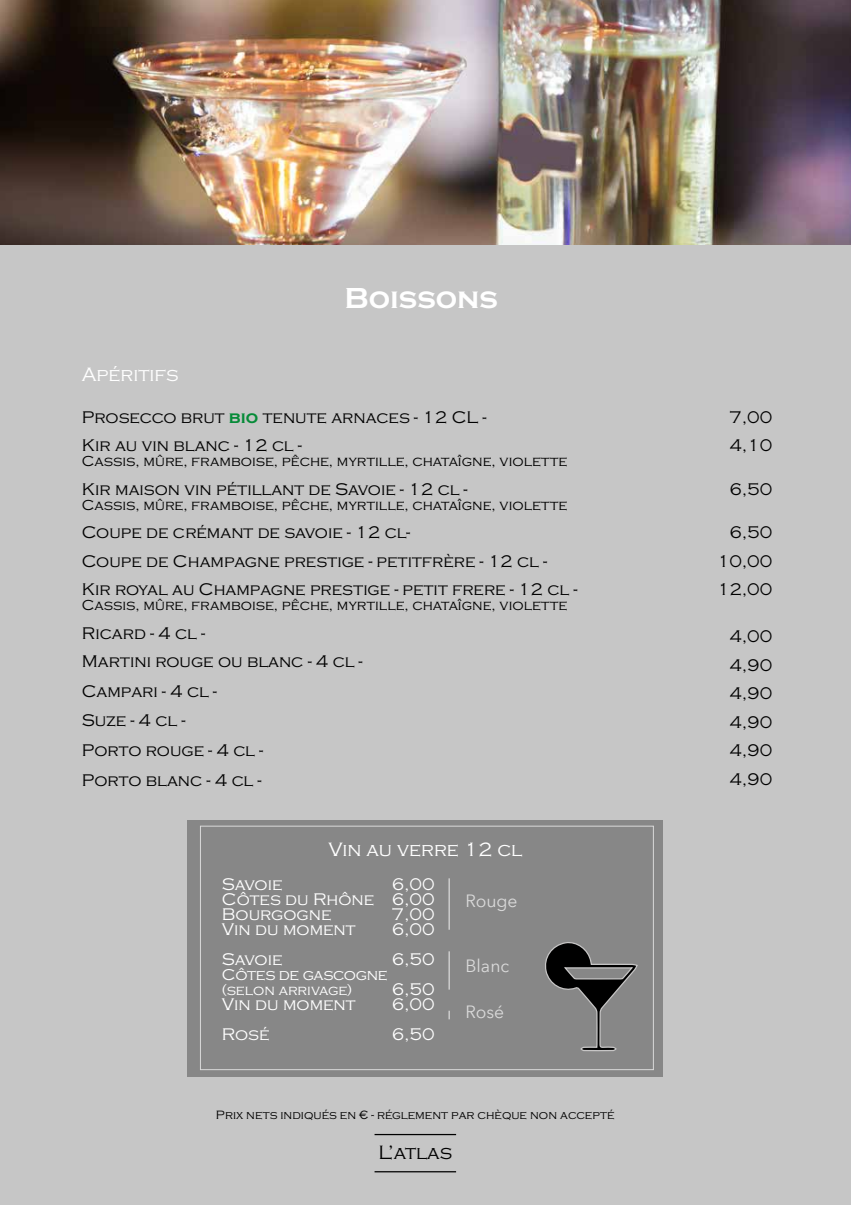
<style>
.page{position:relative;width:851px;height:1205px;background:#fff}
.page>*{position:absolute;margin:0;border:0;box-sizing:border-box;transform-origin:0 0}
.t1{font:700 30px "Copperplate";color:#fff}
.t2{font:300 20px "Copperplate";color:#fff}
.t3{font:300 20px "Copperplate";color:#000}
.t4{font:300 17.5px/28.5px "Copperplate";color:#000}
.t5{font:300 17.5px/15px "Copperplate";color:#fff}
.t6{font:17.5px "Avenir Next";color:#dadada}
.t7{font:300 16.25px "Copperplate";letter-spacing:-.02em;color:#fff}
.t8{font:300 15px "Copperplate";color:#000}
.t9{font:300 15px "Copperplate";color:#fff}
.t10{font:300 12.5px "Copperplate";color:#000}
.s1{font-weight:700;color:#068b38}
</style>
<div class="page">
<div style="left:0;top:0;width:850px;height:1205px;background:#c6c6c6"></div>
<img style="left:0;top:0;width:850px;height:244px">
<div style="left:188px;top:820px;width:475px;height:257px;background:#878787"></div>
<div style="left:200px;top:826px;width:453px;height:244px;border:1px solid #dadada"></div>
<hr style="left:448px;top:878px;width:1px;height:52px;background:#dadada">
<hr style="left:448px;top:951px;width:1px;height:38px;background:#dadada">
<hr style="left:374px;top:1134px;width:82px;height:1px;background:#000">
<hr style="left:374px;top:1171px;width:82px;height:1px;background:#000">
<svg style="left:541px;top:942px;width:98px;height:129px"></svg>
<h1 class="t1" style="left:344px;top:281px;width:155px">Boissons</h1>
<p class="t2" style="left:82px;top:363px;width:98px">Apéritifs</p>
<p class="t4" style="left:82px;top:403px;width:406px">Prosecco brut <span class="s1">bio</span> tenute arnaces - 12 CL -<br>Kir au vin blanc - 12 cl -</p>
<p class="t8" style="left:82px;top:453px;width:487px">Cassis, mûre, framboise, pêche, myrtille, chataîgne, violette</p>
<p class="t4" style="left:82px;top:475px;width:387px">Kir maison vin pétillant de Savoie - 12 cl -</p>
<p class="t8" style="left:82px;top:497px;width:487px">Cassis, mûre, framboise, pêche, myrtille, chataîgne, violette</p>
<p class="t4" style="left:82px;top:519px;width:496px">Coupe de crémant de savoie - 12 cl-<br>Coupe de Champagne prestige - petitfrère - 12 cl -<br>Kir royal au Champagne prestige - petit frere - 12 cl -</p>
<p class="t8" style="left:82px;top:597px;width:487px">Cassis, mûre, framboise, pêche, myrtille, chataîgne, violette</p>
<p class="t4" style="left:82px;top:619px;width:282px;line-height:29.4px">Ricard - 4 cl -<br>Martini rouge ou blanc - 4 cl -<br>Campari - 4 cl -<br>Suze - 4 cl -<br>Porto rouge - 4 cl -<br>Porto blanc - 4 cl -</p>
<p class="t2" style="left:328px;top:839px;width:195px">Vin au verre 12 cl</p>
<p class="t5" style="left:222px;top:877px;width:154px">Savoie<br>Côtes du Rhône<br>Bourgogne<br>Vin du moment</p>
<p class="t5" style="left:222px;top:952px;width:62px">Savoie</p>
<p class="t7" style="left:222px;top:965px;width:167px">Côtes de gascogne</p>
<p class="t9" style="left:222px;top:982px;width:132px">(selon arrivage)</p>
<p class="t5" style="left:222px;top:989px;width:135px;line-height:30px">Vin du moment<br>Rosé</p>
<p class="t5" style="left:392px;top:877px;width:44px;text-align:justify">6,00<br>6,00<br>7,00<br>6,00</p>
<p class="t5" style="left:392px;top:944px;width:44px;line-height:30px">6,50<br>6,50</p>
<p class="t5" style="left:392px;top:989px;width:44px;line-height:30px">6,00<br>6,50</p>
<p class="t6" style="left:465px;top:886px;width:54px">Rouge</p>
<p class="t6" style="left:465px;top:951px;width:45px">Blanc</p>
<p class="t6" style="left:465px;top:997px;width:40px">Rosé</p>
<p class="t10" style="left:216px;top:1108px;width:400px">Prix nets indiqués en € - réglement par chèque non accepté</p>
<p class="t3" style="left:378px;top:1141px;width:75px">L’atlas</p>
<p class="t4" style="left:729px;top:403px;width:44px">7,00<br>4,10</p>
<p class="t4" style="left:729px;top:475px;width:44px">6,50</p>
<p class="t4" style="left:717px;top:519px;width:57px;text-align:justify;text-indent:13px">6,50<br>10,00<br>12,00</p>
<p class="t4" style="left:729px;top:622px;width:44px;text-align:justify">4,00<br>4,90<br>4,90<br>4,90<br>4,90<br>4,90</p>
</div>
